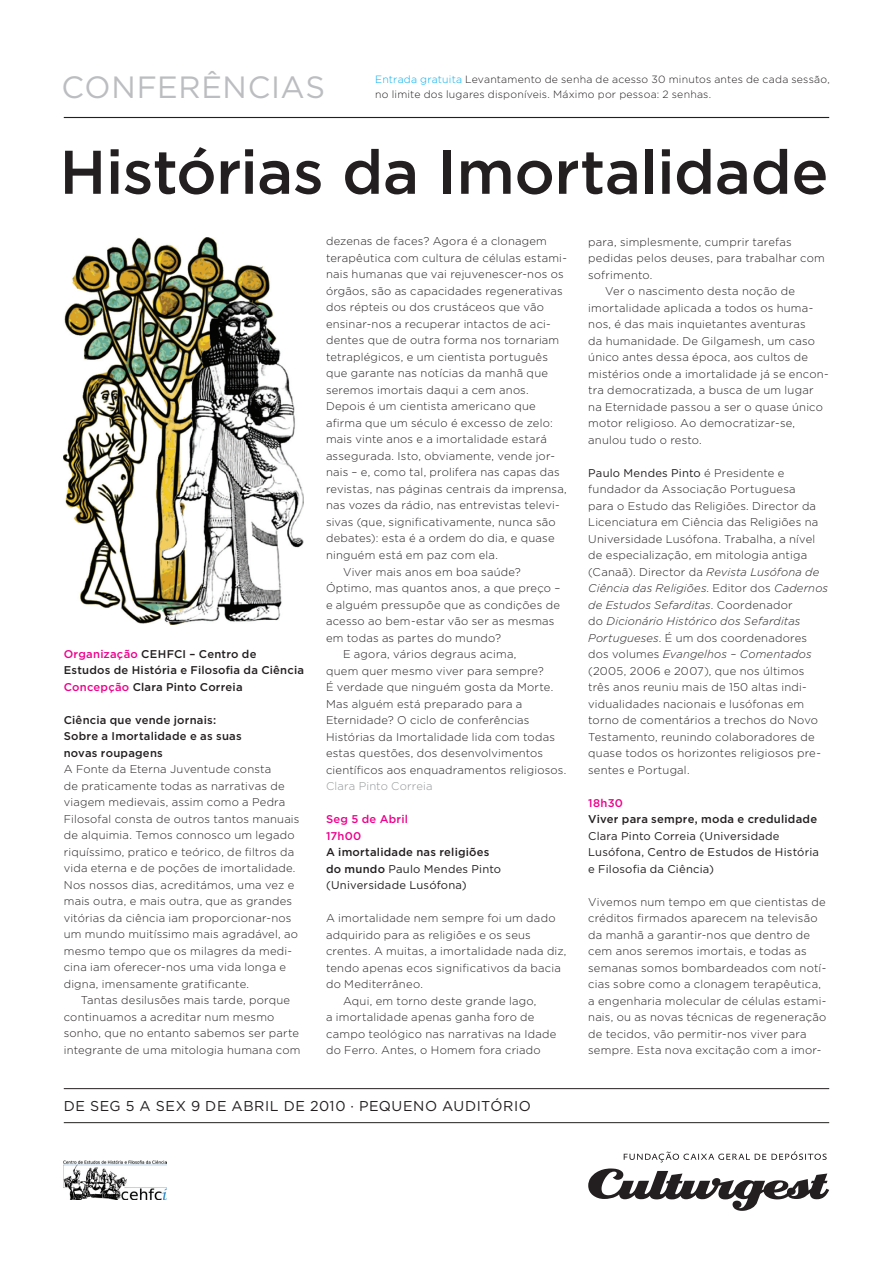
<style>
.page{position:relative;width:893px;height:1263px;background:#fff}
.page>*{position:absolute;margin:0;border:0;box-sizing:border-box;transform-origin:0 0}
.t1{font:500 61.5px "Gotham";letter-spacing:-.01em;color:#231f20}
.t2{font:30.75px "Gotham";letter-spacing:.02em;color:#bcbdc0}
.t3{font:14.25px "Gotham";letter-spacing:.04em;color:#231f20}
.t4{font:300 11.25px/16.5px "Gotham";letter-spacing:.02em;color:#231f20}
.t5{font:500 11.25px/16.5px "Gotham";letter-spacing:.02em;color:#231f20}
.t6{font:11.25px/16.5px "Gotham";letter-spacing:.015em;color:#231f20}
.t7{font:500 11.25px/16.5px "Gotham";letter-spacing:.02em;color:#ed028c}
.t8{font:300 11.25px "Gotham";letter-spacing:.015em;color:#939598}
.t9{font:300 10.5px/14.5px "Gotham";letter-spacing:.02em;color:#231f20}
.s1{color:#00aeef}
.s2{color:#ed028c}
.s3{font-weight:500}
.s4{font-weight:400}
.s5{font-style:italic}
</style>
<div class="page">
<hr style="left:64px;top:117px;width:765px;height:1px;background:#231f20">
<svg style="left:588px;top:1168px;width:241px;height:43px"></svg>
<svg style="left:624px;top:1151px;width:203px;height:11px"></svg>
<hr style="left:64px;top:1122px;width:765px;height:1px;background:#231f20">
<hr style="left:64px;top:1088px;width:765px;height:1px;background:#231f20">
<img style="left:64px;top:238px;width:240px;height:387px">
<img style="left:64px;top:1161px;width:102px;height:38px">
<h2 class="t2" style="left:62px;top:67px;width:265px">CONFERÊNCIAS</h2>
<p class="t9" style="left:375px;top:72px;width:456px"><span class="s1">Entrada gratuita</span> Levantamento de senha de acesso 30 minutos antes de cada sessão, no limite dos lugares disponíveis. Máximo por pessoa: 2 senhas.</p>
<h1 class="t1" style="left:60px;top:132px;width:770px">Histórias da Imortalidade</h1>
<p class="t5" style="left:64px;top:645px;width:242px"><span class="s2">Organização</span> CEHFCI – Centro de<br>Estudos de História e Filosofia da Ciência<br><span class="s2">Concepção</span> Clara Pinto Correia</p>
<p class="t5" style="left:64px;top:711px;width:179px">Ciência que vende jornais:<br>Sobre a Imortalidade e as suas novas roupagens</p>
<p class="t4" style="left:64px;top:761px;width:237px">A Fonte da Eterna Juventude consta<br>de praticamente todas as narrativas de viagem medievais, assim como a Pedra Filosofal consta de outros tantos manuais de alquimia. Temos connosco um legado riquíssimo, pratico e teórico, de filtros da vida eterna e de poções de imortalidade.<br>Nos nossos dias, acreditámos, uma vez e mais outra, e mais outra, que as grandes vitórias da ciência iam proporcionar-nos um mundo muitíssimo mais agradável, ao mesmo tempo que os milagres da medi&shy;cina iam oferecer-nos uma vida longa e digna, imensamente gratificante.</p>
<p class="t4" style="left:64px;top:992px;width:238px;text-indent:17px">Tantas desilusões mais tarde, porque continuamos a acreditar num mesmo sonho, que no entanto sabemos ser parte integrante de uma mitologia humana com</p>
<p class="t4" style="left:326px;top:233px;width:222px">dezenas de faces? Agora é a clonagem</p>
<p class="t4" style="left:326px;top:249px;width:242px">terapêutica com cultura de células estami-</p>
<p class="t4" style="left:326px;top:266px;width:239px">nais humanas que vai rejuvenescer-nos os</p>
<p class="t4" style="left:326px;top:282px;width:238px">órgãos, são as capacidades regenerativas</p>
<p class="t4" style="left:326px;top:299px;width:220px">dos répteis ou dos crustáceos que vão</p>
<p class="t4" style="left:326px;top:315px;width:226px">ensinar-nos a recuperar intactos de aci-</p>
<p class="t4" style="left:326px;top:332px;width:235px">dentes que de outra forma nos tornariam</p>
<p class="t4" style="left:326px;top:348px;width:223px">tetraplégicos, e um cientista português</p>
<p class="t4" style="left:326px;top:365px;width:224px">que garante nas notícias da manhã que</p>
<p class="t4" style="left:326px;top:381px;width:204px">seremos imortais daqui a cem anos.</p>
<p class="t4" style="left:326px;top:398px;width:211px">Depois é um cientista americano que</p>
<p class="t4" style="left:326px;top:414px;width:228px">afirma que um século é excesso de zelo:</p>
<p class="t4" style="left:326px;top:431px;width:222px">mais vinte anos e a imortalidade estará</p>
<p class="t4" style="left:326px;top:447px;width:230px">assegurada. Isto, obviamente, vende jor-</p>
<p class="t4" style="left:326px;top:464px;width:235px">nais – e, como tal, prolifera nas capas das</p>
<p class="t4" style="left:326px;top:480px;width:242px">revistas, nas páginas centrais da imprensa,</p>
<p class="t4" style="left:326px;top:497px;width:235px">nas vozes da rádio, nas entrevistas televi-</p>
<p class="t4" style="left:326px;top:513px;width:231px">sivas (que, significativamente, nunca são</p>
<p class="t4" style="left:326px;top:530px;width:230px">debates): esta é a ordem do dia, e quase</p>
<p class="t4" style="left:326px;top:546px;width:173px">ninguém está em paz com ela.</p>
<p class="t4" style="left:343px;top:563px;width:179px">Viver mais anos em boa saúde?</p>
<p class="t4" style="left:326px;top:579px;width:236px">Óptimo, mas quantos anos, a que preço –</p>
<p class="t4" style="left:326px;top:596px;width:235px">e alguém pressupõe que as condições de</p>
<p class="t4" style="left:326px;top:612px;width:230px">acesso ao bem-estar vão ser as mesmas</p>
<p class="t4" style="left:326px;top:629px;width:177px">em todas as partes do mundo?</p>
<p class="t4" style="left:343px;top:645px;width:175px">E agora, vários degraus acima,</p>
<p class="t4" style="left:326px;top:662px;width:219px">quem quer mesmo viver para sempre?</p>
<p class="t4" style="left:326px;top:678px;width:229px">É verdade que ninguém gosta da Morte.</p>
<p class="t4" style="left:326px;top:695px;width:198px">Mas alguém está preparado para a</p>
<p class="t4" style="left:326px;top:711px;width:205px">Eternidade? O ciclo de conferências</p>
<p class="t4" style="left:326px;top:728px;width:230px">Histórias da Imortalidade lida com todas</p>
<p class="t4" style="left:326px;top:744px;width:219px">estas questões, dos desenvolvimentos</p>
<p class="t4" style="left:326px;top:761px;width:242px">científicos aos enquadramentos religiosos.</p>
<p class="t8" style="left:326px;top:779px;width:108px">Clara Pinto Correia</p>
<p class="t7" style="left:326px;top:811px;width:84px">Seg 5 de Abril<br>17h00</p>
<p class="t6" style="left:326px;top:844px;width:177px"><span class="s3">A imortalidade nas religiões do mundo</span> Paulo Mendes Pinto (Universidade Lusófona)</p>
<p class="t4" style="left:326px;top:909px;width:231px">A imortalidade nem sempre foi um dado</p>
<p class="t4" style="left:326px;top:926px;width:206px">adquirido para as religiões e os seus</p>
<p class="t4" style="left:326px;top:942px;width:242px">crentes. A muitas, a imortalidade nada diz,</p>
<p class="t4" style="left:326px;top:959px;width:236px">tendo apenas ecos significativos da bacia</p>
<p class="t4" style="left:326px;top:975px;width:98px">do Mediterrâneo.</p>
<p class="t4" style="left:343px;top:992px;width:195px">Aqui, em torno deste grande lago,</p>
<p class="t4" style="left:326px;top:1008px;width:210px">a imortalidade apenas ganha foro de</p>
<p class="t4" style="left:326px;top:1025px;width:232px">campo teológico nas narrativas na Idade</p>
<p class="t4" style="left:326px;top:1041px;width:216px">do Ferro. Antes, o Homem fora criado</p>
<p class="t3" style="left:64px;top:1097px;width:468px">DE SEG 5 A SEX 9 DE ABRIL DE 2010 · PEQUENO AUDITÓRIO</p>
<p class="t4" style="left:588px;top:233px;width:205px">para, simplesmente, cumprir tarefas</p>
<p class="t4" style="left:588px;top:249px;width:238px">pedidas pelos deuses, para trabalhar com</p>
<p class="t4" style="left:588px;top:266px;width:66px">sofrimento.</p>
<p class="t4" style="left:605px;top:282px;width:191px">Ver o nascimento desta noção de</p>
<p class="t4" style="left:588px;top:299px;width:227px">imortalidade aplicada a todos os huma-</p>
<p class="t4" style="left:588px;top:316px;width:219px">nos, é das mais inquietantes aventuras</p>
<p class="t4" style="left:588px;top:332px;width:228px">da humanidade. De Gilgamesh, um caso</p>
<p class="t4" style="left:588px;top:349px;width:221px">único antes dessa época, aos cultos de</p>
<p class="t4" style="left:588px;top:365px;width:242px">mistérios onde a imortalidade já se encon-</p>
<p class="t4" style="left:588px;top:382px;width:227px">tra democratizada, a busca de um lugar</p>
<p class="t4" style="left:588px;top:398px;width:236px">na Eternidade passou a ser o quase único</p>
<p class="t4" style="left:588px;top:415px;width:208px">motor religioso. Ao democratizar-se,</p>
<p class="t4" style="left:588px;top:431px;width:115px">anulou tudo o resto.</p>
<p class="t4" style="left:588px;top:464px;width:241px"><span class="s4">Paulo Mendes Pinto</span> é Presidente e fundador da Associação Portuguesa<br>para o Estudo das Religiões. Director da Licenciatura em Ciência das Religiões na Universidade Lusófona. Trabalha, a nível de especialização, em mitologia antiga (Canaã). Director da <span class="s5">Revista Lusófona de Ciência das Religiões</span>. Editor dos <span class="s5">Cadernos de Estudos Sefarditas</span>. Coordenador<br>do <span class="s5">Dicionário Histórico dos Sefarditas Portugueses</span>. É um dos coordenadores dos volumes <span class="s5">Evangelhos – Comentados </span>(2005, 2006 e 2007), que nos últimos três anos reuniu mais de 150 altas indi&shy;vidualidades nacionais e lusófonas em torno de comentários a trechos do Novo Testamento, reunindo colaboradores de quase todos os horizontes religiosos pre&shy;sentes e Portugal.</p>
<p class="t7" style="left:588px;top:794px;width:36px">18h30</p>
<p class="t5" style="left:588px;top:811px;width:230px">Viver para sempre, moda e credulidade</p>
<p class="t6" style="left:588px;top:827px;width:232px">Clara Pinto Correia (Universidade<br>Lusófona, Centro de Estudos de História e Filosofia da Ciência)</p>
<p class="t4" style="left:588px;top:893px;width:240px">Vivemos num tempo em que cientistas de créditos firmados aparecem na televisão da manhã a garantir-nos que dentro de cem anos seremos imortais, e todas as semanas somos bombardeados com notí&shy;cias sobre como a clonagem terapêutica, a engenharia molecular de células estami&shy;nais, ou as novas técnicas de regeneração de tecidos, vão permitir-nos viver para sempre. Esta nova excitação com a imor-</p>
</div>
